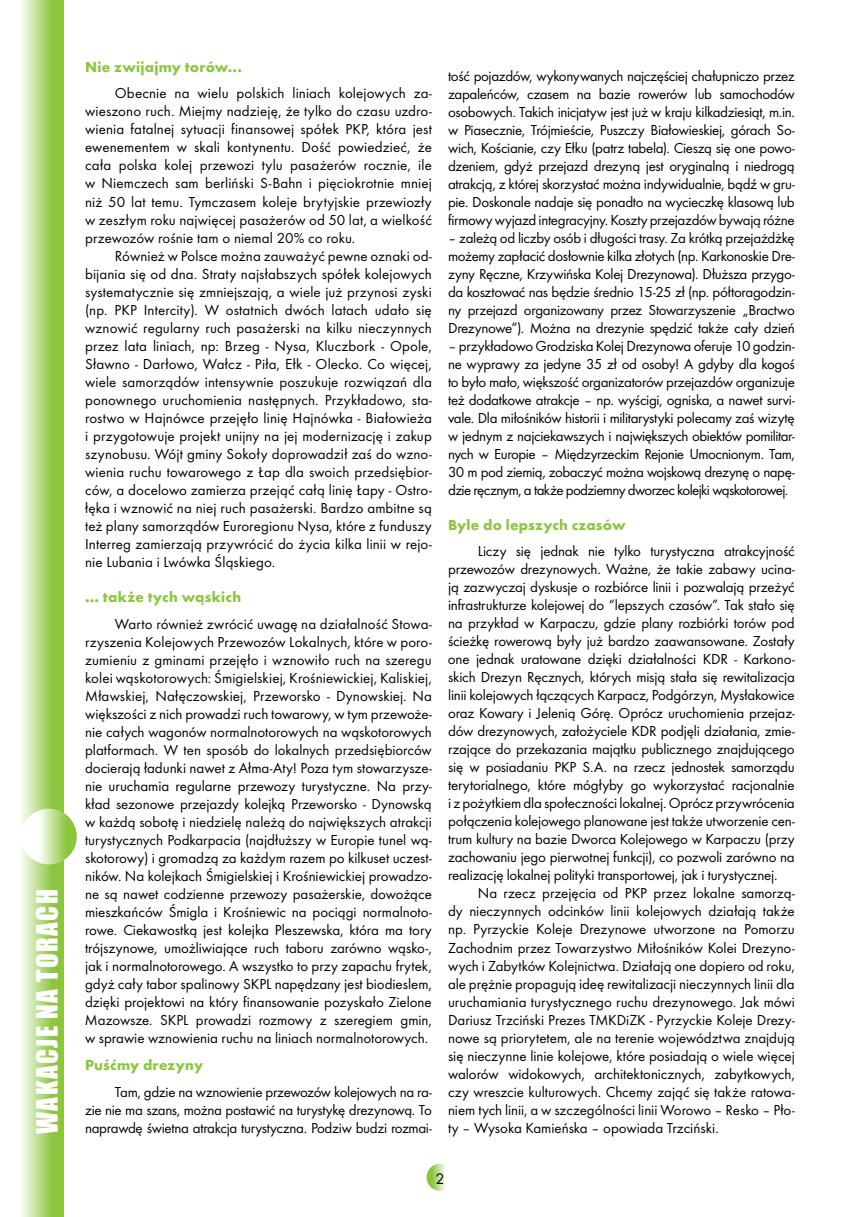
<style>
.page{position:relative;width:851px;height:1217px;background:#fff}
.page>*{position:absolute;margin:0;border:0;box-sizing:border-box;transform-origin:0 0}
.t1{font:27px "Impact";letter-spacing:.05em;color:#fff}
.t2{font:15.9px "Futura TEE";color:#000}
.t3{font:15px/18px "Futura TEE";letter-spacing:-.015em;color:#000;text-align:justify}
.t4{font:700 15px "Futura TEE";letter-spacing:.015em;color:#8cc63f}
</style>
<div class="page">
<svg style="left:22px;top:0;width:42px;height:1216px;background:#b6db85"></svg>
<svg style="left:21px;top:808px;width:56px;height:56px"></svg>
<svg style="left:426px;top:1163px;width:27px;height:27px"></svg>
<h1 class="t1" style="left:26px;top:1133px;width:246px;rotate:-90deg">WAKACJE NA TORACH</h1>
<p class="t4" style="left:85px;top:58px;width:158px">Nie zwijajmy torów...</p>
<p class="t3" style="left:85px;top:84px;width:348px;text-indent:30px">Obecnie na wielu polskich liniach kolejowych za&shy;wieszono ruch. Miejmy nadzieję, że tylko do czasu uzdro&shy;wienia fatalnej sytuacji finansowej spółek PKP, która jest ewenementem w skali kontynentu. Dość powiedzieć, że cała polska kolej przewozi tylu pasażerów rocznie, ile w Niemczech sam berliński S-Bahn i pięciokrotnie mniej niż 50 lat temu. Tymczasem koleje brytyjskie przewiozły w zeszłym roku najwięcej pasażerów od 50 lat, a wielkość przewozów rośnie tam o niemal 20% co roku.</p>
<p class="t3" style="left:85px;top:246px;width:348px;text-indent:30px">Również w Polsce można zauważyć pewne oznaki od&shy;bijania się od dna. Straty najsłabszych spółek kolejowych systematycznie się zmniejszają, a wiele już przynosi zyski (np. PKP Intercity). W ostatnich dwóch latach udało się wznowić regularny ruch pasażerski na kilku nieczynnych przez lata liniach, np: Brzeg - Nysa, Kluczbork - Opole, Sławno - Darłowo, Wałcz - Piła, Ełk - Olecko. Co więcej, wiele samorządów intensywnie poszukuje rozwiązań dla ponownego uruchomienia następnych. Przykładowo, sta&shy;rostwo w Hajnówce przejęło linię Hajnówka - Białowieża i przygotowuje projekt unijny na jej modernizację i zakup szynobusu. Wójt gminy Sokoły doprowadził zaś do wzno&shy;wienia ruchu towarowego z Łap dla swoich przedsiębior&shy;ców, a docelowo zamierza przejąć całą linię Łapy - Ostro&shy;łęka i wznowić na niej ruch pasażerski. Bardzo ambitne są też plany samorządów Euroregionu Nysa, które z funduszy Interreg zamierzają przywrócić do życia kilka linii w rejo&shy;nie Lubania i Lwówka Śląskiego.</p>
<p class="t4" style="left:85px;top:588px;width:158px">... także tych wąskich</p>
<p class="t3" style="left:85px;top:614px;width:348px;text-indent:30px">Warto również zwrócić uwagę na działalność Stowa&shy;rzyszenia Kolejowych Przewozów Lokalnych, które w poro&shy;zumieniu z gminami przejęło i wznowiło ruch na szeregu kolei wąskotorowych: Śmigielskiej, Krośniewickiej, Kaliskiej, Mławskiej, Nałęczowskiej, Przeworsko - Dynowskiej. Na większości z nich prowadzi ruch towarowy, w tym przewoże&shy;nie całych wagonów normalnotorowych na wąskotorowych platformach. W ten sposób do lokalnych przedsiębiorców docierają ładunki nawet z Ałma-Aty! Poza tym stowarzysze&shy;nie uruchamia regularne przewozy turystyczne. Na przy&shy;kład sezonowe przejazdy kolejką Przeworsko - Dynowską w każdą sobotę i niedzielę należą do największych atrakcji turystycznych Podkarpacia (najdłuższy w Europie tunel wą&shy;skotorowy) i gromadzą za każdym razem po kilkuset uczest&shy;ników. Na kolejkach Śmigielskiej i Krośniewickiej prowadzo&shy;ne są nawet codzienne przewozy pasażerskie, dowożące mieszkańców Śmigla i Krośniewic na pociągi normalnoto&shy;rowe. Ciekawostką jest kolejka Pleszewska, która ma tory trójszynowe, umożliwiające ruch taboru zarówno wąsko-, jak i normalnotorowego. A wszystko to przy zapachu frytek, gdyż cały tabor spalinowy SKPL napędzany jest biodieslem, dzięki projektowi na który finansowanie pozyskało Zielone Mazowsze. SKPL prowadzi rozmowy z szeregiem gmin, w sprawie wznowienia ruchu na liniach normalnotorowych.</p>
<p class="t4" style="left:85px;top:1055px;width:120px">Puśćmy drezyny</p>
<p class="t3" style="left:85px;top:1082px;width:348px;text-indent:30px">Tam, gdzie na wznowienie przewozów kolejowych na ra&shy;zie nie ma szans, można postawić na turystykę drezynową. To naprawdę świetna atrakcja turystyczna. Podziw budzi rozmai-</p>
<p class="t3" style="left:448px;top:67px;width:348px">tość pojazdów, wykonywanych najczęściej chałupniczo przez zapaleńców, czasem na bazie rowerów lub samochodów osobowych. Takich inicjatyw jest już w kraju kilkadziesiąt, m.in. w Piasecznie, Trójmieście, Puszczy Białowieskiej, górach So&shy;wich, Kościanie, czy Ełku (patrz tabela). Cieszą się one powo&shy;dzeniem, gdyż przejazd drezyną jest oryginalną i niedrogą atrakcją, z której skorzystać można indywidualnie, bądź w gru&shy;pie. Doskonale nadaje się ponadto na wycieczkę klasową lub firmowy wyjazd integracyjny. Koszty przejazdów bywają różne</p>
<p class="t3" style="left:448px;top:229px;width:348px">– zależą od liczby osób i długości trasy. Za krótką przejażdżkę możemy zapłacić dosłownie kilka złotych (np. Karkonoskie Dre&shy;zyny Ręczne, Krzywińska Kolej Drezynowa). Dłuższa przygo&shy;da kosztować nas będzie średnio 15-25 zł (np. półtoragodzin&shy;ny przejazd organizowany przez Stowarzyszenie „Bractwo Drezynowe”). Można na drezynie spędzić także cały dzień</p>
<p class="t3" style="left:448px;top:337px;width:348px">– przykładowo Grodziska Kolej Drezynowa oferuje 10 godzin&shy;ne wyprawy za jedyne 35 zł od osoby! A gdyby dla kogoś to było mało, większość organizatorów przejazdów organizuje też dodatkowe atrakcje – np. wyścigi, ogniska, a nawet survi&shy;vale. Dla miłośników historii i militarystyki polecamy zaś wizytę w jednym z najciekawszych i największych obiektów pomilitar&shy;nych w Europie – Międzyrzeckim Rejonie Umocnionym. Tam, 30 m pod ziemią, zobaczyć można wojskową drezynę o napę&shy;dzie ręcznym, a także podziemny dworzec kolejki wąskotorowej.</p>
<p class="t4" style="left:448px;top:515px;width:179px">Byle do lepszych czasów</p>
<p class="t3" style="left:448px;top:542px;width:348px;text-indent:30px">Liczy się jednak nie tylko turystyczna atrakcyjność przewozów drezynowych. Ważne, że takie zabawy ucina&shy;ją zazwyczaj dyskusje o rozbiórce linii i pozwalają przeżyć infrastrukturze kolejowej do “lepszych czasów”. Tak stało się na przykład w Karpaczu, gdzie plany rozbiórki torów pod ścieżkę rowerową były już bardzo zaawansowane. Zostały one jednak uratowane dzięki działalności KDR - Karkono&shy;skich Drezyn Ręcznych, których misją stała się rewitalizacja linii kolejowych łączących Karpacz, Podgórzyn, Mysłakowice oraz Kowary i Jelenią Górę. Oprócz uruchomienia przejaz&shy;dów drezynowych, założyciele KDR podjęli działania, zmie&shy;rzające do przekazania majątku publicznego znajdującego się w posiadaniu PKP S.A. na rzecz jednostek samorządu terytorialnego, które mógłyby go wykorzystać racjonalnie i z pożytkiem dla społeczności lokalnej. Oprócz przywrócenia połączenia kolejowego planowane jest także utworzenie cen&shy;trum kultury na bazie Dworca Kolejowego w Karpaczu (przy zachowaniu jego pierwotnej funkcji), co pozwoli zarówno na realizację lokalnej polityki transportowej, jak i turystycznej.</p>
<p class="t3" style="left:448px;top:884px;width:348px;text-indent:30px">Na rzecz przejęcia od PKP przez lokalne samorzą&shy;dy nieczynnych odcinków linii kolejowych działają także np. Pyrzyckie Koleje Drezynowe utworzone na Pomorzu Zachodnim przez Towarzystwo Miłośników Kolei Drezyno&shy;wych i Zabytków Kolejnictwa. Działają one dopiero od roku, ale prężnie propagują ideę rewitalizacji nieczynnych linii dla uruchamiania turystycznego ruchu drezynowego. Jak mówi Dariusz Trzciński Prezes TMKDiZK - Pyrzyckie Koleje Drezy&shy;nowe są priorytetem, ale na terenie województwa znajdują się nieczynne linie kolejowe, które posiadają o wiele więcej walorów widokowych, architektonicznych, zabytkowych, czy wreszcie kulturowych. Chcemy zająć się także ratowa&shy;niem tych linii, a w szczególności linii Worowo – Resko – Pło&shy;ty – Wysoka Kamieńska – opowiada Trzciński.</p>
<p class="t2" style="left:435px;top:1168px;width:11px">2</p>
</div>
